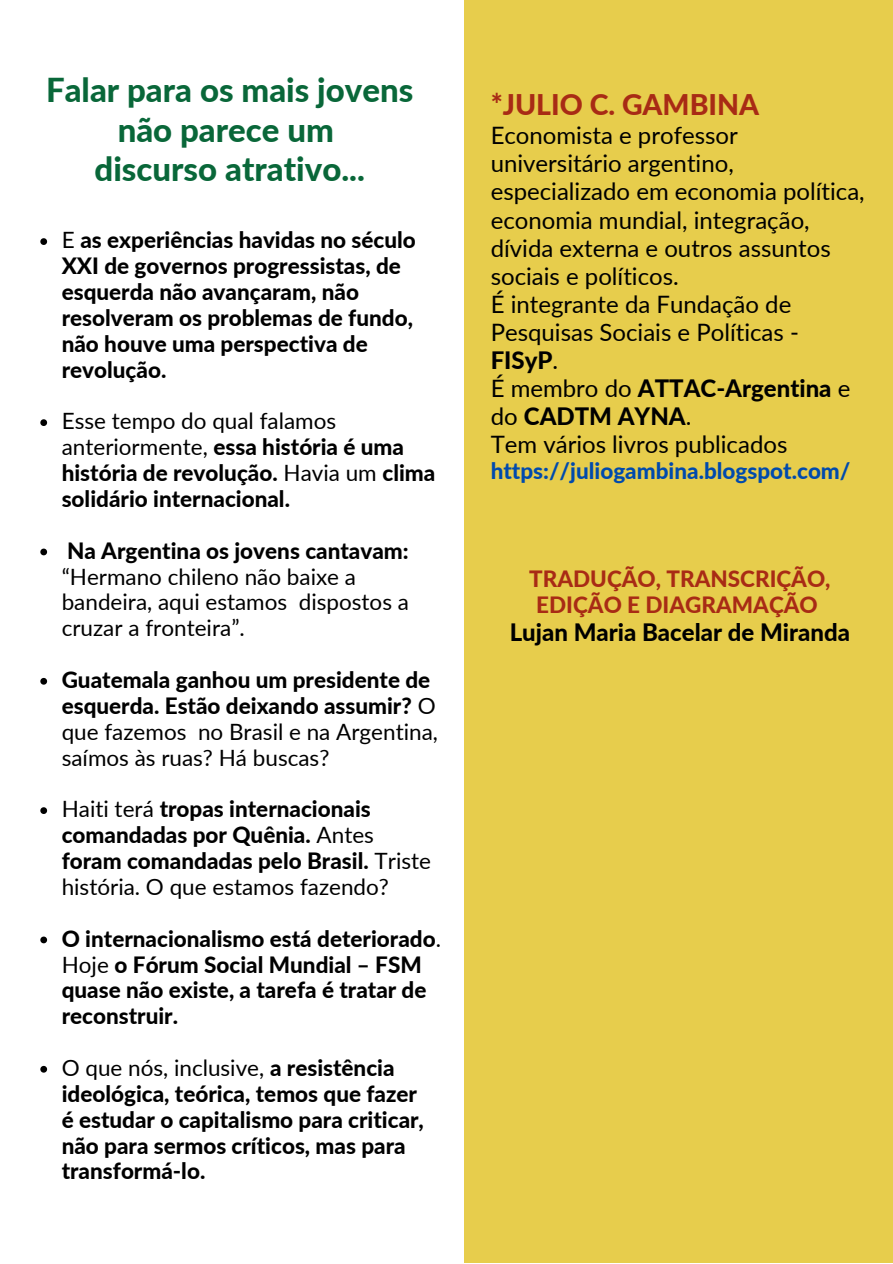
<style>
.page{position:relative;width:893px;height:1264px;background:#fff}
.page>*{position:absolute;margin:0;border:0;box-sizing:border-box;transform-origin:0 0}
.t1{font:800 33px/39.3px "Lato";color:#096739;text-align:center}
.t2{font:800 28.5px "Lato";color:#a82b15}
.t3{font:24px/28px "Lato";color:#000}
.t4{font:800 24px/28px "Lato";color:#000}
.t5{font:800 22.5px/25.8px "Lato";color:#000}
.t6{font:22.5px/25.8px "Lato";color:#000}
.t7{font:800 22.5px/25.8px "Lato";color:#a82b15;text-align:center}
.t8{font:800 22.5px "Lato";color:#004aad}
.s1{font-weight:400}
.s2{font-weight:800}
</style>
<div class="page">
<div style="left:464px;top:0;width:428px;height:1262px;background:#e7cd4c"></div>
<svg style="left:40px;top:238px;width:7px;height:7px"></svg>
<svg style="left:40px;top:419px;width:7px;height:7px"></svg>
<svg style="left:40px;top:548px;width:7px;height:7px"></svg>
<svg style="left:40px;top:678px;width:7px;height:6px"></svg>
<svg style="left:40px;top:807px;width:7px;height:7px"></svg>
<svg style="left:40px;top:936px;width:7px;height:7px"></svg>
<svg style="left:40px;top:1065px;width:7px;height:7px"></svg>
<p class="t1" style="left:46px;top:70px;width:369px">Falar para os mais jovens não parece um</p>
<p class="t1" style="left:94px;top:148px;width:272px">discurso atrativo...</p>
<p class="t5" style="left:62px;top:227px;width:355px"><span class="s1">E</span> as experiências havidas no século<br>XXI de governos progressistas, de esquerda não avançaram, não resolveram os problemas de fundo, não houve uma perspectiva de revolução.</p>
<p class="t5" style="left:62px;top:408px;width:375px"><span class="s1">Esse tempo do qual falamos anteriormente,</span> essa história é uma história de revolução. <span class="s1">Havia um</span> clima solidário internacional.</p>
<p class="t6" style="left:62px;top:537px;width:349px"><span class="s2">Na Argentina os jovens cantavam: </span>“Hermano chileno não baixe a bandeira, aqui estamos dispostos a cruzar a fronteira”.</p>
<p class="t5" style="left:62px;top:666px;width:378px">Guatemala ganhou um presidente de esquerda. Estão deixando assumir? <span class="s1">O que fazemos no Brasil e na Argentina, saímos às ruas? Há buscas?</span></p>
<p class="t5" style="left:62px;top:795px;width:371px"><span class="s1">Haiti terá</span> tropas internacionais comandadas por Quênia. <span class="s1">Antes </span>foram comandadas pelo Brasil. <span class="s1">Triste história. O que estamos fazendo?</span></p>
<p class="t5" style="left:62px;top:925px;width:381px">O internacionalismo está deteriorado<span class="s1">.<br>Hoje</span> o Fórum Social Mundial – FSM quase não existe, a tarefa é tratar de reconstruir.</p>
<p class="t5" style="left:62px;top:1054px;width:364px"><span class="s1">O que nós, inclusive,</span> a resistência ideológica, teórica, temos que fazer é estudar o capitalismo para criticar, não para sermos críticos, mas para transformá-lo.</p>
<p class="t2" style="left:490px;top:87px;width:270px">*JULIO C. GAMBINA</p>
<p class="t3" style="left:490px;top:121px;width:375px">Economista e professor universitário argentino, especializado em economia política, economia mundial, integração, dívida externa e outros assuntos sociais e políticos.</p>
<p class="t3" style="left:490px;top:289px;width:310px">É integrante da Fundação de<br>Pesquisas Sociais e Políticas -<br><span class="s2">FISyP</span>.</p>
<p class="t4" style="left:490px;top:374px;width:361px"><span class="s1">É membro do</span> ATTAC-Argentina <span class="s1">e do</span> CADTM AYNA<span class="s1">.</span></p>
<p class="t3" style="left:490px;top:430px;width:298px">Tem vários livros publicados</p>
<p class="t8" style="left:490px;top:457px;width:361px">https://juliogambina.blogspot.com/</p>
<p class="t7" style="left:529px;top:565px;width:303px">TRADUÇÃO, TRANSCRIÇÃO,<br>EDIÇÃO E DIAGRAMAÇÃO</p>
<p class="t4" style="left:509px;top:618px;width:342px">Lujan Maria Bacelar de Miranda</p>
</div>
